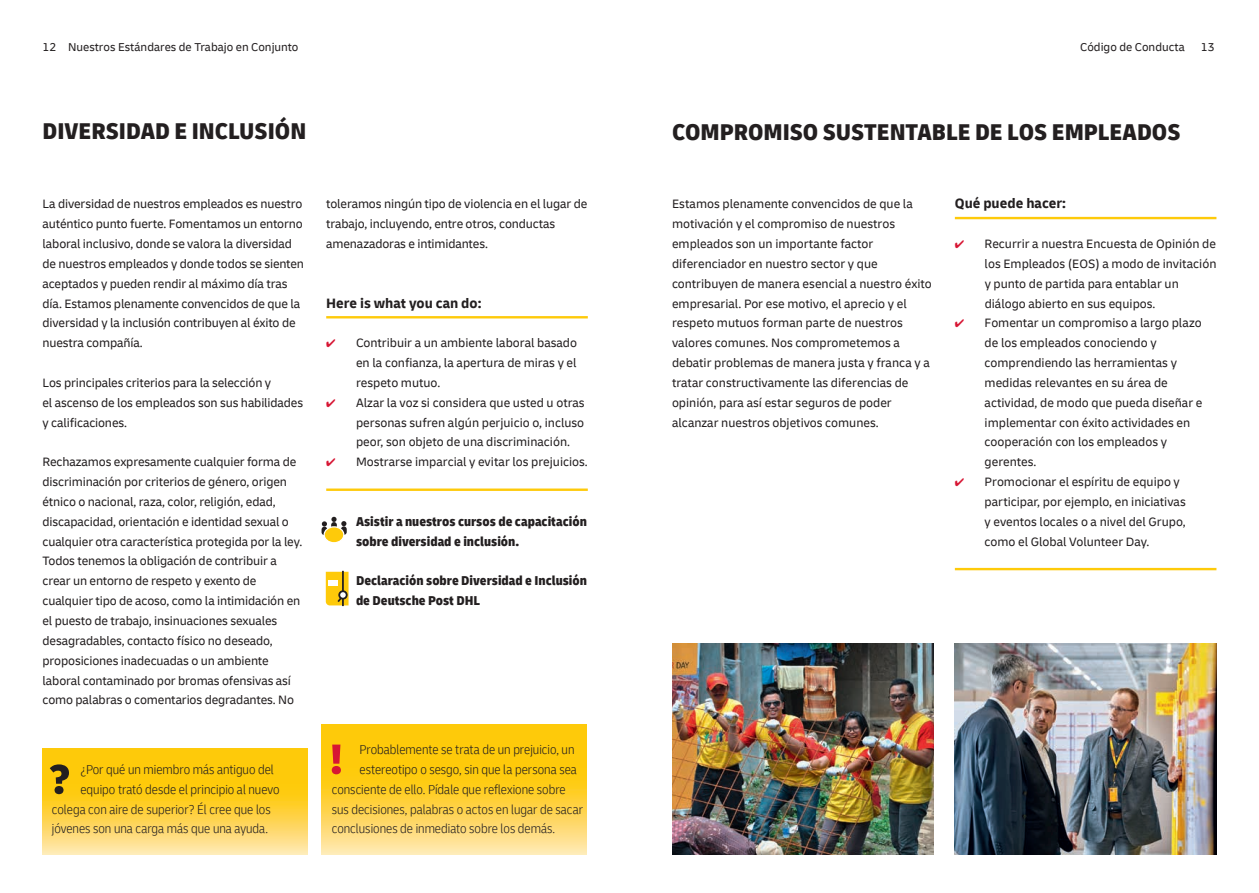
<style>
.page{position:relative;width:1259px;height:893px;background:#fff}
.page>*{position:absolute;margin:0;border:0;box-sizing:border-box;transform-origin:0 0}
.t1{font:900 condensed 24px "Delivery";color:#231f20}
.t2{font:700 14.25px "Delivery";color:#231f20}
.t3{font:300 condensed 13.5px "Delivery";color:#231f20}
.t4{font:900 condensed 13.5px/19.8px "Delivery";color:#231f20}
.t5{font:12.75px/19.8px "Delivery";color:#231f20}
.t6{font:12px "Delivery";color:#231f20}
.s1{color:#d71634}
</style>
<div class="page">
<img style="left:955px;top:643px;width:261px;height:211px">
<img style="left:672px;top:643px;width:261px;height:211px">
<svg style="left:43px;top:748px;width:265px;height:106px;background:#fed13a"></svg>
<hr style="left:955px;top:217px;width:261px;height:2px;background:#feca0a">
<hr style="left:955px;top:568px;width:261px;height:2px;background:#feca0a">
<svg style="left:321px;top:725px;width:266px;height:129px;background:#fed13a"></svg>
<svg style="left:50px;top:764px;width:19px;height:30px"></svg>
<svg style="left:332px;top:745px;width:9px;height:29px"></svg>
<hr style="left:342px;top:571px;width:2px;height:35px;background:#231f20">
<svg style="left:326px;top:572px;width:22px;height:33px"></svg>
<div style="left:321px;top:527px;width:6px;height:8px;background:#231f20;border-radius:3px"></div>
<svg style="left:322px;top:517px;width:24px;height:9px"></svg>
<svg style="left:341px;top:526px;width:6px;height:9px"></svg>
<div style="left:324px;top:527px;width:20px;height:16px;background:#feca0a;border-radius:50%"></div>
<div style="left:323px;top:526px;width:21px;height:17px;border:1px solid #fff;border-radius:50%"></div>
<hr style="left:326px;top:316px;width:262px;height:2px;background:#feca0a">
<hr style="left:326px;top:488px;width:262px;height:3px;background:#feca0a">
<p class="t6" style="left:43px;top:40px;width:257px">12 Nuestros Estándares de Trabajo en Conjunto</p>
<p class="t6" style="left:1080px;top:40px;width:106px">Código de Conducta</p>
<p class="t6" style="left:1200px;top:40px;width:16px">13</p>
<h1 class="t1" style="left:43px;top:116px;width:265px">DIVERSIDAD E INCLUSIÓN</h1>
<p class="t5" style="left:43px;top:194px;width:263px">La diversidad de nuestros empleados es nuestro auténtico punto fuerte. Fomentamos un entorno laboral inclusivo, donde se valora la diversidad de nuestros empleados y donde todos se sienten aceptados y pueden rendir al máximo día tras día. Estamos plenamente convencidos de que la diversidad y la inclusión contribuyen al éxito de nuestra compañía.</p>
<p class="t5" style="left:43px;top:373px;width:262px">Los principales criterios para la selección y<br>el ascenso de los empleados son sus habilidades y calificaciones.</p>
<p class="t5" style="left:43px;top:452px;width:261px">Rechazamos expresamente cualquier forma de discriminación por criterios de género, origen étnico o nacional, raza, color, religión, edad, discapacidad, orientación e identidad sexual o cualquier otra característica protegida por la ley.<br>Todos tenemos la obligación de contribuir a crear un entorno de respeto y exento de cualquier tipo de acoso, como la intimidación en el puesto de trabajo, insinuaciones sexuales desagradables, contacto físico no deseado, proposiciones inadecuadas o un ambiente laboral contaminado por bromas ofensivas así como palabras o comentarios degradantes. No</p>
<p class="t3" style="left:80px;top:761px;width:195px">¿Por qué un miembro más antiguo del</p>
<p class="t3" style="left:80px;top:781px;width:201px">equipo trató desde el principio al nuevo</p>
<p class="t3" style="left:52px;top:801px;width:220px">colega con aire de superior? Él cree que los</p>
<p class="t3" style="left:52px;top:821px;width:218px">jóvenes son una carga más que una ayuda.</p>
<p class="t5" style="left:326px;top:194px;width:262px">toleramos ningún tipo de violencia en el lugar de trabajo, incluyendo, entre otros, conductas amenazadoras e intimidantes.</p>
<p class="t2" style="left:326px;top:294px;width:157px">Here is what you can do:</p>
<p class="t5" style="left:356px;top:333px;width:223px;text-align:justify;text-indent:-30px"><span class="s1">✔</span> Contribuir a un ambiente laboral basado en la confianza, la apertura de miras y el respeto mutuo.</p>
<p class="t5" style="left:356px;top:393px;width:230px;text-align:justify;text-indent:-30px"><span class="s1">✔</span> Alzar la voz si considera que usted u otras personas sufren algún perjuicio o, incluso peor, son objeto de una discriminación.</p>
<p class="t5" style="left:326px;top:452px;width:263px"><span class="s1">✔</span> Mostrarse imparcial y evitar los prejuicios.</p>
<p class="t4" style="left:356px;top:512px;width:232px">Asistir a nuestros cursos de capacitación sobre diversidad e inclusión.</p>
<p class="t4" style="left:356px;top:571px;width:232px">Declaración sobre Diversidad e Inclusión de Deutsche Post DHL</p>
<p class="t3" style="left:359px;top:742px;width:216px">Probablemente se trata de un prejuicio, un</p>
<p class="t3" style="left:359px;top:761px;width:219px">estereotipo o sesgo, sin que la persona sea</p>
<p class="t3" style="left:332px;top:781px;width:235px">consciente de ello. Pídale que reflexione sobre</p>
<p class="t3" style="left:332px;top:801px;width:253px">sus decisiones, palabras o actos en lugar de sacar</p>
<p class="t3" style="left:332px;top:821px;width:225px">conclusiones de inmediato sobre los demás.</p>
<h1 class="t1" style="left:672px;top:117px;width:510px">COMPROMISO SUSTENTABLE DE LOS EMPLEADOS</h1>
<p class="t5" style="left:672px;top:194px;width:261px">Estamos plenamente convencidos de que la motivación y el compromiso de nuestros empleados son un importante factor diferenciador en nuestro sector y que contribuyen de manera esencial a nuestro éxito empresarial. Por ese motivo, el aprecio y el respeto mutuos forman parte de nuestros valores comunes. Nos comprometemos a debatir problemas de manera justa y franca y a tratar constructivamente las diferencias de opinión, para así estar seguros de poder alcanzar nuestros objetivos comunes.</p>
<p class="t2" style="left:955px;top:195px;width:113px">Qué puede hacer:</p>
<p class="t5" style="left:984px;top:234px;width:233px;text-indent:-30px"><span class="s1">✔</span> Recurrir a nuestra Encuesta de Opinión de los Empleados (EOS) a modo de invitación y punto de partida para entablar un diálogo abierto en sus equipos.</p>
<p class="t5" style="left:984px;top:313px;width:219px;text-indent:-30px"><span class="s1">✔</span> Fomentar un compromiso a largo plazo de los empleados conociendo y comprendiendo las herramientas y medidas relevantes en su área de actividad, de modo que pueda diseñar e implementar con éxito actividades en cooperación con los empleados y gerentes.</p>
<p class="t5" style="left:984px;top:472px;width:203px;text-indent:-30px"><span class="s1">✔</span> Promocionar el espíritu de equipo y participar, por ejemplo, en iniciativas y eventos locales o a nivel del Grupo, como el Global Volunteer Day.</p>
</div>
